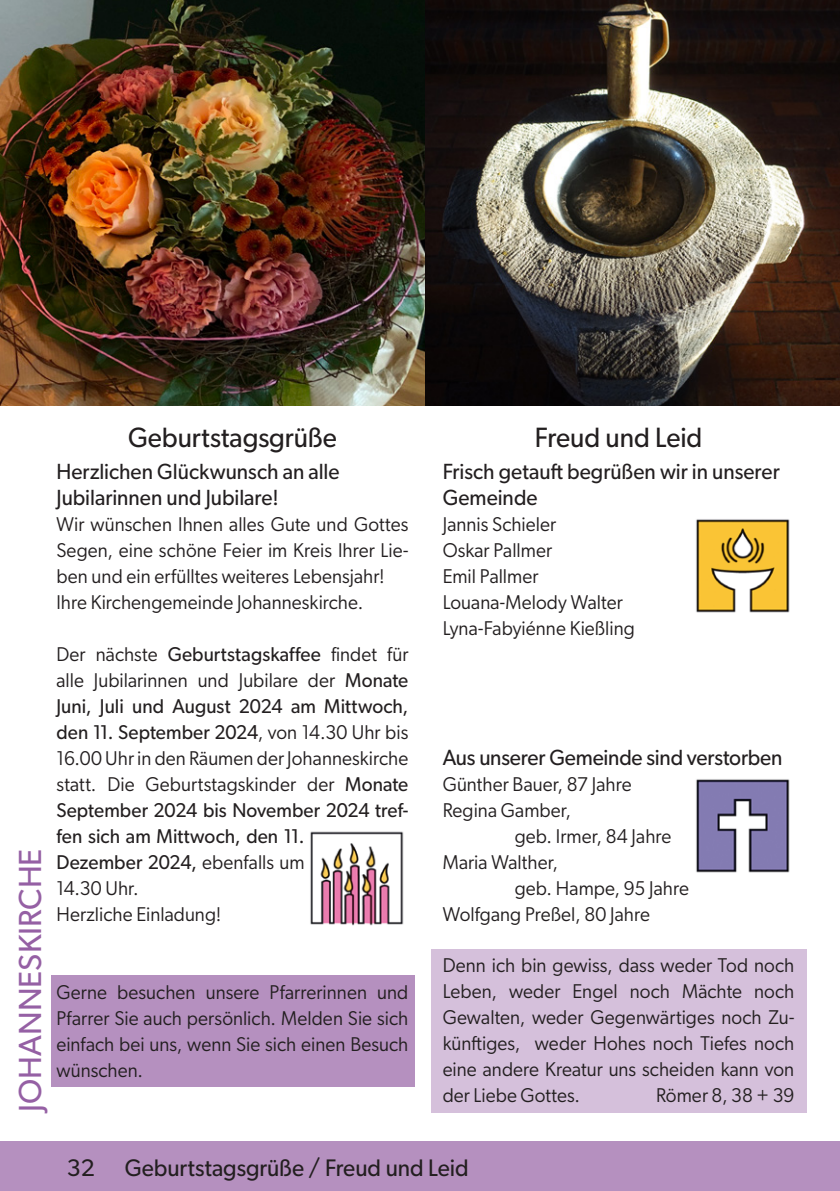
<style>
.page{position:relative;width:840px;height:1191px;background:#fff}
.page>*{position:absolute;margin:0;border:0;box-sizing:border-box;transform-origin:0 0}
.t1{font:32px "Gibson";color:#9560a4}
.Fließtext{font:28px "Gibson";letter-spacing:-.005em;color:#231f20;scale:.95 1}
.Absatzformat_1{font:24px "Gibson";color:#231f20;scale:.95 1}
.Absatzformat_1-2{font:24px "Gibson";color:#231f20}
.Fließtext-2{font:22px/26px "Gibson";color:#231f20;scale:.95 1}
.Fließtext-3{font:20px/26px "Gibson";letter-spacing:.005em;color:#231f20;text-align:justify;scale:.95 1}
.Fließtext-4{font:20px/26px "Gibson";letter-spacing:.005em;color:#231f20;scale:.95 1}
.s1{font-style:inherit}
</style>
<div class="page">
<div style="left:431px;top:949px;width:374px;height:164px;background:#d5c0db"></div>
<div style="left:51px;top:975px;width:364px;height:112px;background:#b590bf"></div>
<img style="left:0;top:0;width:839px;height:405px">
<img style="left:310px;top:831px;width:94px;height:95px">
<img style="left:696px;top:519px;width:94px;height:94px">
<img style="left:696px;top:779px;width:94px;height:94px">
<div style="left:0;top:1141px;width:839px;height:50px;background:#b590bf"></div>
<p class="Fließtext" style="left:128px;top:421px;width:221px">Geburtstagsgrüße</p>
<p class="Fließtext-2" style="left:56px;top:458px;width:299px">Herzlichen Glückwunsch an alle</p>
<p class="Fließtext-2" style="left:56px;top:484px;width:235px">Jubilarinnen und Jubilare!</p>
<p class="Fließtext-3" style="left:56px;top:511px;width:371px">Wir wünschen Ihnen alles Gute und Gottes Segen, eine schöne Feier im Kreis Ihrer Lie&shy;ben und ein erfülltes weiteres Lebensjahr!</p>
<p class="Fließtext-3" style="left:56px;top:589px;width:324px">Ihre Kirchengemeinde Johanneskirche.</p>
<p class="Fließtext-4" style="left:56px;top:641px;width:372px"><span class="s1">Der nächste</span> Geburtstagskaffee <span class="s1">findet für alle Jubilarinnen und Jubilare der</span> Monate Juni, Juli und August 2024 am Mittwoch, den 11. September 2024<span class="s1">, von 14.30 Uhr bis 16.00 Uhr in den Räumen der Johanneskirche statt. Die Geburtstagskinder der</span> Monate September 2024 bis November 2024 tref&shy;fen sich am Mittwoch, den 11.<br>Dezember 2024, <span class="s1">ebenfalls um<br>14.30 Uhr.</span></p>
<p class="Fließtext-3" style="left:56px;top:901px;width:175px">Herzliche Einladung!</p>
<h1 class="t1" style="left:11px;top:1111px;width:265px;rotate:-90deg">JOHANNESKIRCHE</h1>
<p class="Fließtext-3" style="left:56px;top:979px;width:372px">Gerne besuchen unsere Pfarrerinnen und Pfarrer Sie auch persönlich. Melden Sie sich einfach bei uns, wenn Sie sich einen Besuch wünschen.</p>
<p class="Fließtext" style="left:534px;top:421px;width:178px">Freud und Leid</p>
<p class="Fließtext-2" style="left:442px;top:458px;width:356px">Frisch getauft begrüßen wir in unserer<br>Gemeinde</p>
<p class="Fließtext-3" style="left:442px;top:511px;width:121px">Jannis Schieler</p>
<p class="Fließtext-3" style="left:442px;top:537px;width:117px">Oskar Pallmer</p>
<p class="Fließtext-3" style="left:442px;top:563px;width:102px">Emil Pallmer</p>
<p class="Fließtext-3" style="left:442px;top:589px;width:191px">Louana-Melody Walter</p>
<p class="Fließtext-3" style="left:442px;top:615px;width:204px">Lyna-Fabyiénne Kießling</p>
<p class="Fließtext-2" style="left:442px;top:744px;width:359px">Aus unserer Gemeinde sind verstorben</p>
<p class="Fließtext-3" style="left:442px;top:771px;width:200px">Günther Bauer, 87 Jahre</p>
<p class="Fließtext-3" style="left:442px;top:797px;width:137px">Regina Gamber,</p>
<p class="Fließtext-3" style="left:514px;top:823px;width:166px">geb. Irmer, 84 Jahre</p>
<p class="Fließtext-3" style="left:442px;top:849px;width:123px">Maria Walther,</p>
<p class="Fließtext-3" style="left:514px;top:875px;width:185px">geb. Hampe, 95 Jahre</p>
<p class="Fließtext-3" style="left:442px;top:901px;width:219px">Wolfgang Preßel, 80 Jahre</p>
<p class="Fließtext-3" style="left:442px;top:951px;width:371px">Denn ich bin gewiss, dass weder Tod noch Leben, weder Engel noch Mächte noch Gewalten, weder Gegenwärtiges noch Zu&shy;künftiges, weder Hohes noch Tiefes noch eine andere Kreatur uns scheiden kann von der Liebe Gottes.</p>
<p class="Fließtext-3" style="left:655px;top:1081px;width:147px">Römer 8, 38 + 39</p>
<p class="Absatzformat_1-2" style="left:67px;top:1153px;width:30px">32</p>
<p class="Absatzformat_1" style="left:125px;top:1153px;width:363px">Geburtstagsgrüße / Freud und Leid</p>
</div>
